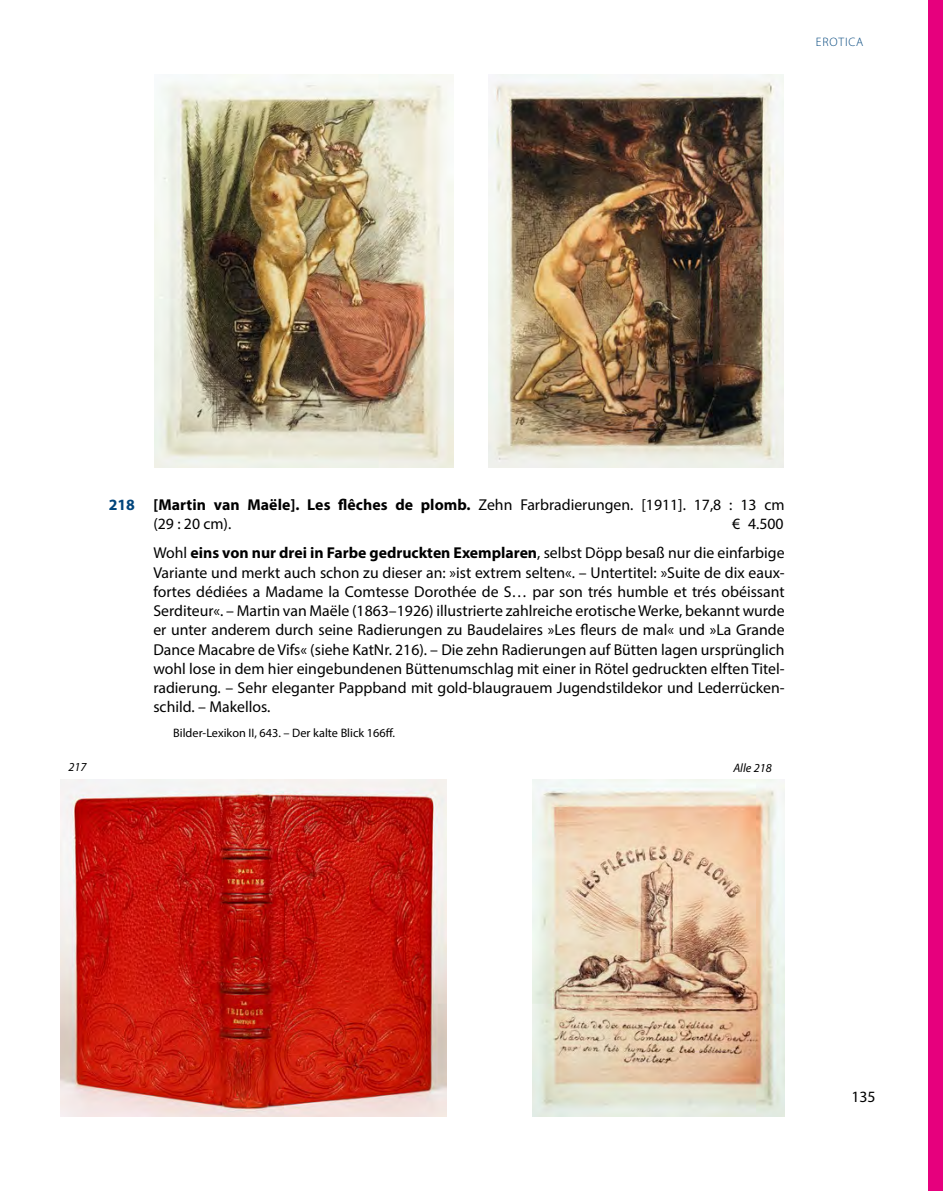
<style>
.page{position:relative;width:943px;height:1191px;background:#fff}
.page>*{position:absolute;margin:0;border:0;box-sizing:border-box;transform-origin:0 0}
.t1{font:15.75px/19.2px "Myriad Pro";color:#000}
.t2{font:12.25px "Myriad Pro";color:#000}
.t3{font:italic 12.25px "Myriad Pro";color:#000}
.t4{font:300 12.25px "Myriad Pro";letter-spacing:.07em;color:#00457c}
.s1{font-weight:700;color:#00457c}
.s2{font-weight:700}
</style>
<div class="page">
<div style="left:928px;top:0;width:15px;height:1191px;background:#e6007d"></div>
<img style="left:60px;top:780px;width:386px;height:336px">
<img style="left:532px;top:780px;width:252px;height:336px">
<img style="left:154px;top:74px;width:299px;height:393px">
<img style="left:489px;top:74px;width:294px;height:393px">
<p class="t4" style="left:816px;top:36px;width:49px">EROTICA</p>
<p class="t1" style="left:153px;top:495px;width:633px;text-indent:-45px"><span class="s1">218</span> <span class="s2">[Martin van Maële]. Les flêches de plomb.</span> Zehn Farbradierungen. [1911]. 17,8 : 13 cm (29 : 20 cm).</p>
<p class="t1" style="left:153px;top:509px;width:632px;line-height:29.2px;text-align:right">€ 4.500<br>Wohl <span class="s2">eins von nur drei in Farbe gedruckten Exemplaren</span>, selbst Döpp besaß nur die einfarbige</p>
<p class="t1" style="left:153px;top:562px;width:633px;text-align:justify">Variante und merkt auch schon zu dieser an: »ist extrem selten«. – Untertitel: »Suite de dix eaux&shy;fortes dédiées a Madame la Comtesse Dorothée de S… par son trés humble et trés obéissant Serditeur«. – Martin van Maële (1863–1926) illustrierte zahlreiche erotische Werke, bekannt wurde er unter anderem durch seine Radierungen zu Baudelaires »Les fleurs de mal« und »La Grande Dance Macabre de Vifs« (siehe KatNr. 216). – Die zehn Radierungen auf Bütten lagen ursprünglich wohl lose in dem hier eingebundenen Büttenumschlag mit einer in Rötel gedruckten elften Titel&shy;radierung. – Sehr eleganter Pappband mit gold-blaugrauem Jugendstildekor und Lederrücken&shy;schild. – Makellos.</p>
<p class="t2" style="left:173px;top:725px;width:223px">Bilder-Lexikon II, 643. – Der kalte Blick 166ff.</p>
<p class="t3" style="left:68px;top:759px;width:20px">217</p>
<p class="t3" style="left:733px;top:760px;width:40px">Alle 218</p>
<p class="t1" style="left:851px;top:1087px;width:26px">135</p>
</div>
